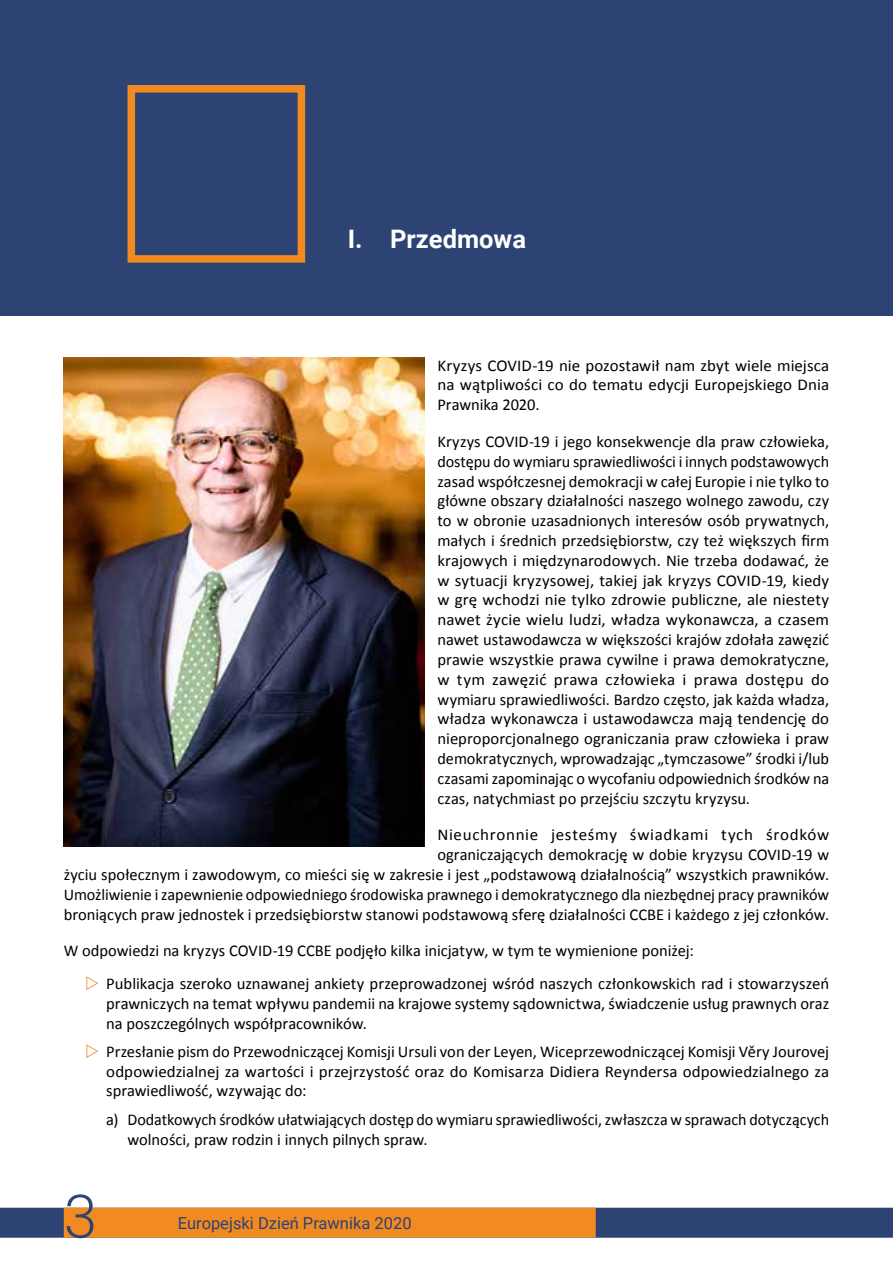
<style>
.page{position:relative;width:893px;height:1263px;background:#fff}
.page>*{position:absolute;margin:0;border:0;box-sizing:border-box;transform-origin:0 0}
.t1{font:300 60px "Roboto";color:#2c4373}
.t2{font:700 25.5px "Roboto";color:#fff}
.t3{font:16.5px/19.8px "Calibri";color:#000;text-align:justify}
.t4{font:16.5px "Roboto";color:#2c4373}
</style>
<div class="page">
<div style="left:0;top:0;width:893px;height:316px;background:#2c4373"></div>
<div style="left:0;top:1208px;width:893px;height:30px;background:#2c4373"></div>
<div style="left:64px;top:1208px;width:532px;height:30px;background:#f28a22"></div>
<div style="left:128px;top:85px;width:177px;height:178px;border:8px solid #f28a22"></div>
<img style="left:63px;top:357px;width:362px;height:489px">
<h2 class="t2" style="left:348px;top:221px;width:180px">I. Przedmowa</h2>
<p class="t3" style="left:437px;top:355px;width:393px">Kryzys COVID-19 nie pozostawił nam zbyt wiele miejsca na wątpliwości co do tematu edycji Europejskiego Dnia Prawnika 2020.</p>
<p class="t3" style="left:437px;top:431px;width:393px">Kryzys COVID-19 i jego konsekwencje dla praw człowieka, dostępu do wymiaru sprawiedliwości i innych podstawowych zasad współczesnej demokracji w całej Europie i nie tylko to główne obszary działalności naszego wolnego zawodu, czy to w obronie uzasadnionych interesów osób prywatnych, małych i średnich przedsiębiorstw, czy też większych firm krajowych i międzynarodowych. Nie trzeba dodawać, że w sytuacji kryzysowej, takiej jak kryzys COVID-19, kiedy w grę wchodzi nie tylko zdrowie publiczne, ale niestety nawet życie wielu ludzi, władza wykonawcza, a czasem nawet ustawodawcza w większości krajów zdołała zawęzić prawie wszystkie prawa cywilne i prawa demokratyczne, w tym zawęzić prawa człowieka i prawa dostępu do wymiaru sprawiedliwości. Bardzo często, jak każda władza, władza wykonawcza i ustawodawcza mają tendencję do nieproporcjonalnego ograniczania praw człowieka i praw demokratycznych, wprowadzając „tymczasowe” środki i/lub czasami zapominając o wycofaniu odpowiednich środków na czas, natychmiast po przejściu szczytu kryzysu.</p>
<p class="t3" style="left:64px;top:824px;width:767px;text-align:right">Nieuchronnie jesteśmy świadkami tych środków<br>ograniczających demokrację w dobie kryzysu COVID-19 w<br>życiu społecznym i zawodowym, co mieści się w zakresie i jest „podstawową działalnością” wszystkich prawników.<br>Umożliwienie i zapewnienie odpowiedniego środowiska prawnego i demokratycznego dla niezbędnej pracy prawników broniących praw jednostek i przedsiębiorstw stanowi podstawową sferę działalności CCBE i każdego z jej członków.</p>
<p class="t3" style="left:106px;top:934px;width:724px;line-height:32.5px;text-indent:-43px">W odpowiedzi na kryzys COVID-19 CCBE podjęło kilka inicjatyw, w tym te wymienione poniżej:<br>Publikacja szeroko uznawanej ankiety przeprowadzonej wśród naszych członkowskich rad i stowarzyszeń</p>
<p class="t3" style="left:106px;top:993px;width:724px">prawniczych na temat wpływu pandemii na krajowe systemy sądownictwa, świadczenie usług prawnych oraz na poszczególnych współpracowników.</p>
<p class="t3" style="left:106px;top:1041px;width:724px">Przesłanie pism do Przewodniczącej Komisji Ursuli von der Leyen, Wiceprzewodniczącej Komisji Věry Jourovej odpowiedzialnej za wartości i przejrzystość oraz do Komisarza Didiera Reyndersa odpowiedzialnego za sprawiedliwość, wzywając do:</p>
<p class="t3" style="left:128px;top:1109px;width:703px;text-indent:-21px">a) Dodatkowych środków ułatwiających dostęp do wymiaru sprawiedliwości, zwłaszcza w sprawach dotyczących wolności, praw rodzin i innych pilnych spraw.</p>
<h1 class="t1" style="left:64px;top:1174px;width:35px">3</h1>
<p class="t4" style="left:178px;top:1211px;width:235px">Europejski Dzień Prawnika 2020</p>
</div>
